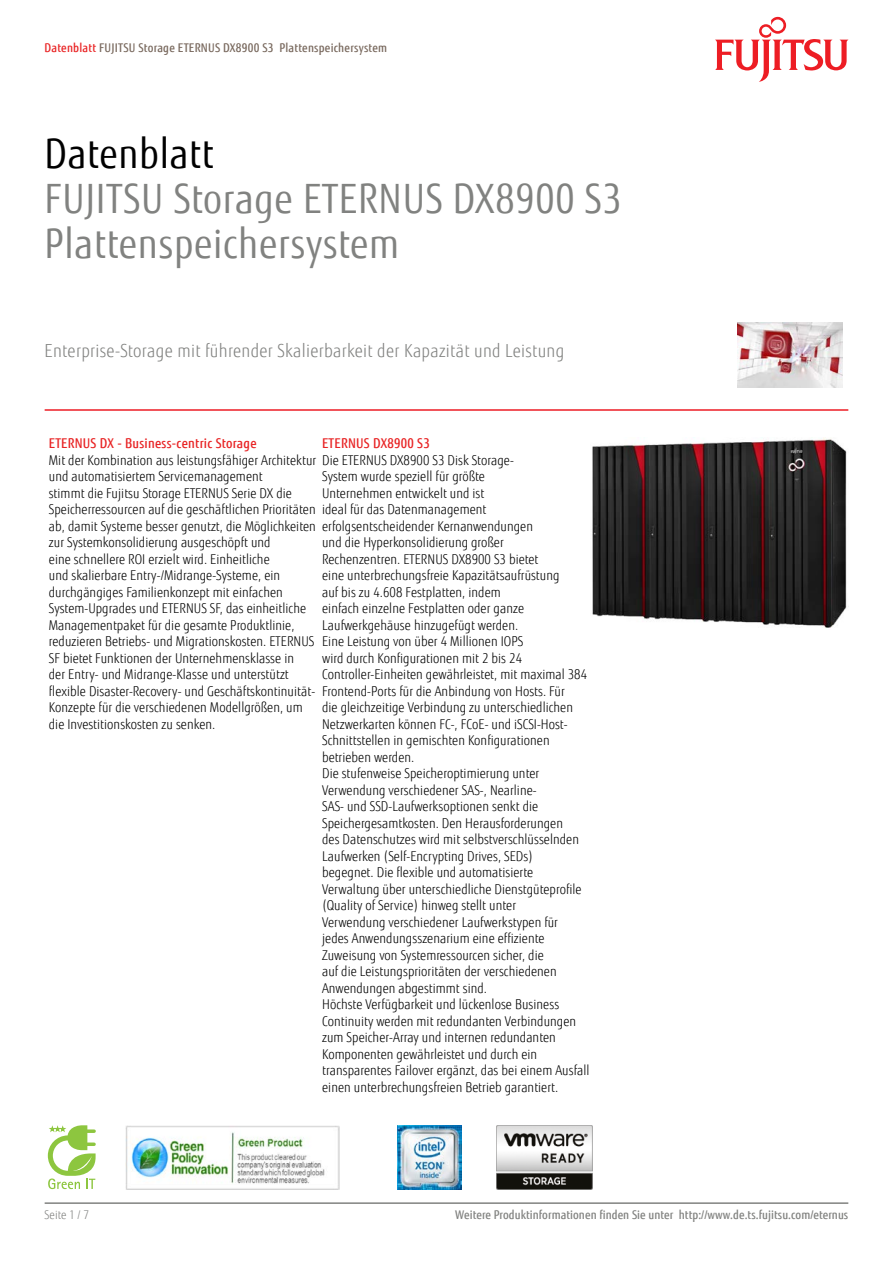
<style>
.page{position:relative;width:893px;height:1263px;background:#fff}
.page>*{position:absolute;margin:0;border:0;box-sizing:border-box;transform-origin:0 0}
.t1{font:40.5px/45px "Fujitsu Sans";letter-spacing:.02em;color:#818280;scale:.9 1}
.t2{font:40.5px "Fujitsu Sans";letter-spacing:.02em;color:#000;scale:.9 1}
.t3{font:300 18px "Fujitsu Sans";letter-spacing:.02em;color:#818280;scale:.9 1}
.t4{font:300 13.5px/16.5px "Fujitsu Sans";letter-spacing:.005em;color:#000;scale:.9 1}
.t5{font:500 13.5px "Fujitsu Sans";letter-spacing:.02em;color:#e82425;scale:.9 1}
.t6{font:500 12px "Fujitsu Sans";letter-spacing:.005em;color:#818280;scale:.9 1}
.t7{font:500 12px "Fujitsu Sans";letter-spacing:.02em;color:#79695e;scale:.9 1}
.t8{font:300 12px "Fujitsu Sans";letter-spacing:.005em;color:#818280;scale:.9 1}
.s1{color:#e92425}
</style>
<div class="page">
<hr style="left:45px;top:1202px;width:803px;height:2px;background:#818280">
<hr style="left:45px;top:409px;width:803px;height:2px;background:#ed1d24">
<svg style="left:715px;top:17px;width:133px;height:65px"></svg>
<img style="left:592px;top:438px;width:255px;height:190px">
<img style="left:738px;top:323px;width:104px;height:64px">
<svg style="left:48px;top:1125px;width:48px;height:64px"></svg>
<img style="left:125px;top:1125px;width:214px;height:64px">
<img style="left:397px;top:1125px;width:64px;height:64px">
<img style="left:497px;top:1125px;width:96px;height:64px">
<p class="t7" style="left:45px;top:40px;width:382px"><span class="s1">Datenblatt</span> FUJITSU Storage ETERNUS DX8900 S3 Plattenspeichersystem</p>
<h1 class="t2" style="left:45px;top:130px;width:189px">Datenblatt</h1>
<h1 class="t1" style="left:45px;top:177px;width:643px">FUJITSU Storage ETERNUS DX8900 S3<br>Plattenspeichersystem</h1>
<h2 class="t3" style="left:45px;top:340px;width:579px">Enterprise-Storage mit führender Skalierbarkeit der Kapazität und Leistung</h2>
<p class="t5" style="left:322px;top:435px;width:121px">ETERNUS DX8900 S3</p>
<p class="t4" style="left:322px;top:469px;width:299px">System wurde speziell für größte<br>Unternehmen entwickelt und ist<br>ideal für das Datenmanagement erfolgsentscheidender Kernanwendungen<br>und die Hyperkonsolidierung großer<br>Rechenzentren. ETERNUS DX8900 S3 bietet<br>eine unterbrechungsfreie Kapazitätsaufrüstung<br>auf bis zu 4.608 Festplatten, indem<br>einfach einzelne Festplatten oder ganze Laufwerkgehäuse hinzugefügt werden.<br>Eine Leistung von über 4 Millionen IOPS<br>wird durch Konfigurationen mit 2 bis 24<br>Controller-Einheiten gewährleistet, mit maximal 384<br>Frontend-Ports für die Anbindung von Hosts. Für<br>die gleichzeitige Verbindung zu unterschiedlichen Netzwerkarten können FC-, FCoE- und iSCSI-Host-Schnittstellen in gemischten Konfigurationen betrieben werden.<br>Die stufenweise Speicheroptimierung unter Verwendung verschiedener SAS-, Nearline-<br>SAS- und SSD-Laufwerksoptionen senkt die Speichergesamtkosten. Den Herausforderungen<br>des Datenschutzes wird mit selbstverschlüsselnden Laufwerken (Self-Encrypting Drives, SEDs)<br>begegnet. Die flexible und automatisierte Verwaltung über unterschiedliche Dienstgüteprofile (Quality of Service) hinweg stellt unter<br>Verwendung verschiedener Laufwerkstypen für<br>jedes Anwendungsszenarium eine effiziente Zuweisung von Systemressourcen sicher, die<br>auf die Leistungsprioritäten der verschiedenen Anwendungen abgestimmt sind.<br>Höchste Verfügbarkeit und lückenlose Business Continuity werden mit redundanten Verbindungen zum Speicher-Array und internen redundanten Komponenten gewährleistet und durch ein transparentes Failover ergänzt, das bei einem Ausfall einen unterbrechungsfreien Betrieb garantiert.</p>
<p class="t5" style="left:49px;top:435px;width:232px">ETERNUS DX - Business-centric Storage</p>
<p class="t4" style="left:49px;top:452px;width:518px">Mit der Kombination aus leistungsfähiger Architektur Die ETERNUS DX8900 S3 Disk Storage&shy;und automatisiertem Servicemanagement<br>stimmt die Fujitsu Storage ETERNUS Serie DX die<br>Speicherressourcen auf die geschäftlichen Prioritäten<br>ab, damit Systeme besser genutzt, die Möglichkeiten<br>zur Systemkonsolidierung ausgeschöpft und<br>eine schnellere ROI erzielt wird. Einheitliche<br>und skalierbare Entry-/Midrange-Systeme, ein<br>durchgängiges Familienkonzept mit einfachen<br>System-Upgrades und ETERNUS SF, das einheitliche<br>Managementpaket für die gesamte Produktlinie,<br>reduzieren Betriebs- und Migrationskosten. ETERNUS<br>SF bietet Funktionen der Unternehmensklasse in<br>der Entry- und Midrange-Klasse und unterstützt<br>flexible Disaster-Recovery- und Geschäftskontinuität-<br>Konzepte für die verschiedenen Modellgrößen, um<br>die Investitionskosten zu senken.</p>
<p class="t8" style="left:45px;top:1208px;width:51px">Seite 1 / 7</p>
<p class="t6" style="left:455px;top:1208px;width:438px">Weitere Produktinformationen finden Sie unter http://www.de.ts.fujitsu.com/eternus</p>
</div>
